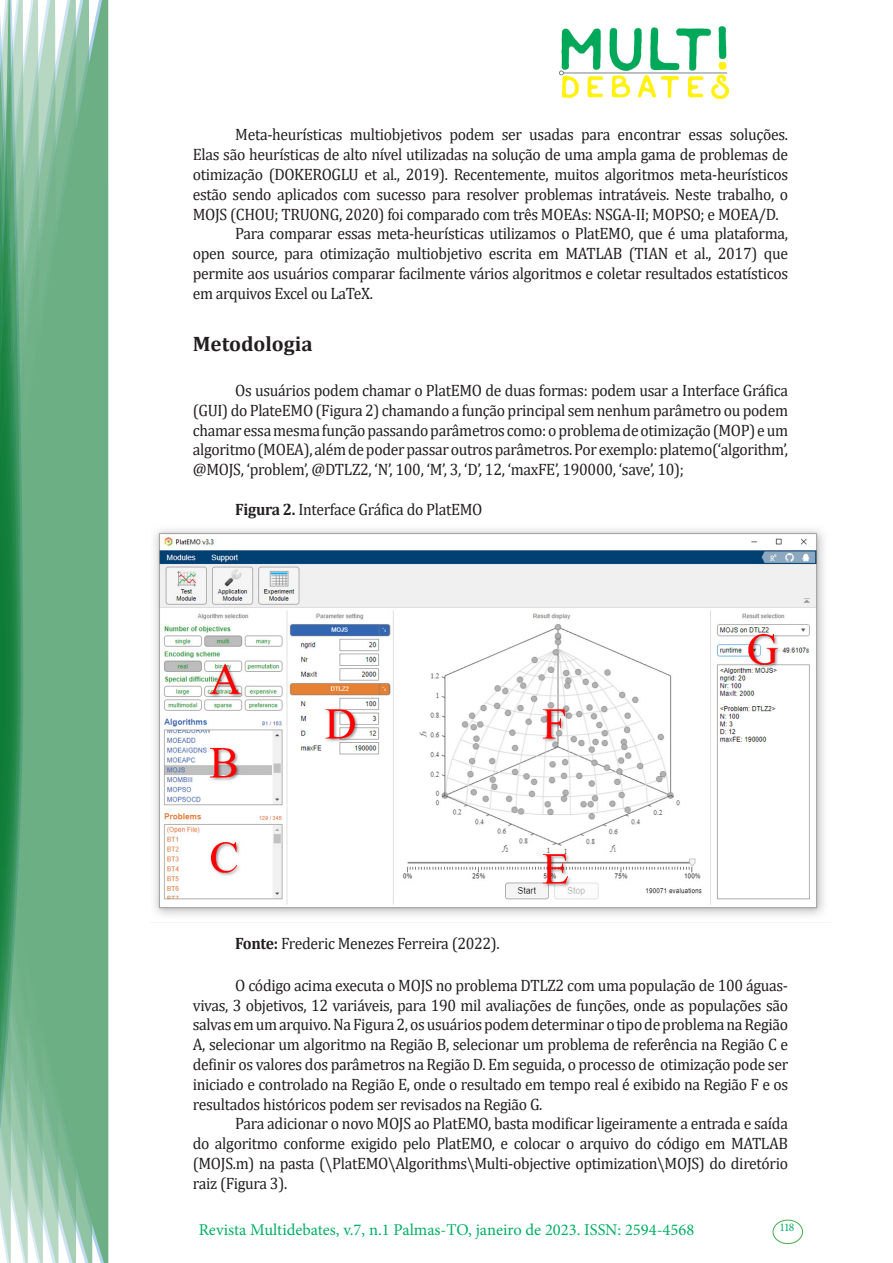
<style>
.page{position:relative;width:893px;height:1263px;background:#fff}
.page>*{position:absolute;margin:0;border:0;box-sizing:border-box;transform-origin:0 0}
.Titulo_2{font:700 21px "Cambria";color:#231f20}
.texto{font:16.5px/19.8px "Cambria";letter-spacing:-.02em;color:#231f20;text-align:justify;scale:.95 1}
.t1{font:16.5px "Minion Pro";color:#00b064}
.t2{font:11.7px "Minion Pro";color:#00b064}
.s1{font-weight:700}
</style>
<div class="page">
<img style="left:559px;top:26px;width:169px;height:72px">
<div style="left:95px;top:0;width:14px;height:1263px;background:#6caf84"></div>
<svg style="left:79px;top:0;width:16px;height:1263px;fill:#6caf84"></svg>
<svg style="left:62px;top:0;width:17px;height:1263px;fill:#6caf84"></svg>
<svg style="left:45px;top:0;width:17px;height:1263px;fill:#6caf84"></svg>
<svg style="left:30px;top:0;width:15px;height:1263px;fill:#6caf84"></svg>
<svg style="left:0;top:0;width:30px;height:1263px"></svg>
<div style="left:772px;top:1219px;width:31px;height:25px;border:1px solid #40ae49;border-radius:50%"></div>
<img style="left:154px;top:529px;width:670px;height:387px">
<p class="texto" style="left:193px;top:125px;width:628px;text-indent:43px">Meta-heurísticas multiobjetivos podem ser usadas para encontrar essas soluções.<br>Elas são heurísticas de alto nível utilizadas na solução de uma ampla gama de problemas de otimização (DOKEROGLU et al., 2019). Recentemente, muitos algoritmos meta-heurísticos estão sendo aplicados com sucesso para resolver problemas intratáveis. Neste trabalho, o MOJS (CHOU; TRUONG, 2020) foi comparado com três MOEAs: NSGA-II; MOPSO; e MOEA/D.</p>
<p class="texto" style="left:193px;top:224px;width:628px;text-indent:43px">Para comparar essas meta-heurísticas utilizamos o PlatEMO, que é uma plataforma, open source, para otimização multiobjetivo escrita em MATLAB (TIAN et al., 2017) que permite aos usuários comparar facilmente vários algoritmos e coletar resultados estatísticos em arquivos Excel ou LaTeX.</p>
<p class="Titulo_2" style="left:193px;top:329px;width:121px">Metodologia</p>
<p class="texto" style="left:193px;top:380px;width:628px;text-indent:43px">Os usuários podem chamar o PlatEMO de duas formas: podem usar a Interface Gráfica (GUI) do PlateEMO (Figura 2) chamando a função principal sem nenhum parâmetro ou podem chamar essa mesma função passando parâmetros como: o problema de otimização (MOP) e um algoritmo (MOEA), além de poder passar outros parâmetros. Por exemplo: platemo(‘algorithm’, @MOJS, ‘problem’, @DTLZ2, ‘N’, 100, ‘M’, 3, ‘D’, 12, ‘maxFE’, 190000, ‘save’, 10);</p>
<p class="texto" style="left:235px;top:499px;width:262px"><span class="s1">Figura 2.</span> Interface Gráfica do PlatEMO</p>
<p class="texto" style="left:235px;top:934px;width:280px"><span class="s1">Fonte:</span> Frederic Menezes Ferreira (2022).</p>
<p class="texto" style="left:193px;top:975px;width:628px;text-indent:43px">O código acima executa o MOJS no problema DTLZ2 com uma população de 100 águas&shy;vivas, 3 objetivos, 12 variáveis, para 190 mil avaliações de funções, onde as populações são salvas em um arquivo. Na Figura 2, os usuários podem determinar o tipo de problema na Região A, selecionar um algoritmo na Região B, selecionar um problema de referência na Região C e definir os valores dos parâmetros na Região D. Em seguida, o processo de otimização pode ser iniciado e controlado na Região E, onde o resultado em tempo real é exibido na Região F e os resultados históricos podem ser revisados na Região G.</p>
<p class="texto" style="left:193px;top:1114px;width:628px;text-indent:43px">Para adicionar o novo MOJS ao PlatEMO, basta modificar ligeiramente a entrada e saída do algoritmo conforme exigido pelo PlatEMO, e colocar o arquivo do código em MATLAB (MOJS.m) na pasta (\PlatEMO\Algorithms\Multi-objective optimization\MOJS) do diretório raiz (Figura 3).</p>
<p class="t1" style="left:199px;top:1218px;width:497px">Revista Multidebates, v.7, n.1 Palmas-TO, janeiro de 2023. ISSN: 2594-4568</p>
<p class="t2" style="left:779px;top:1219px;width:16px">118</p>
</div>
